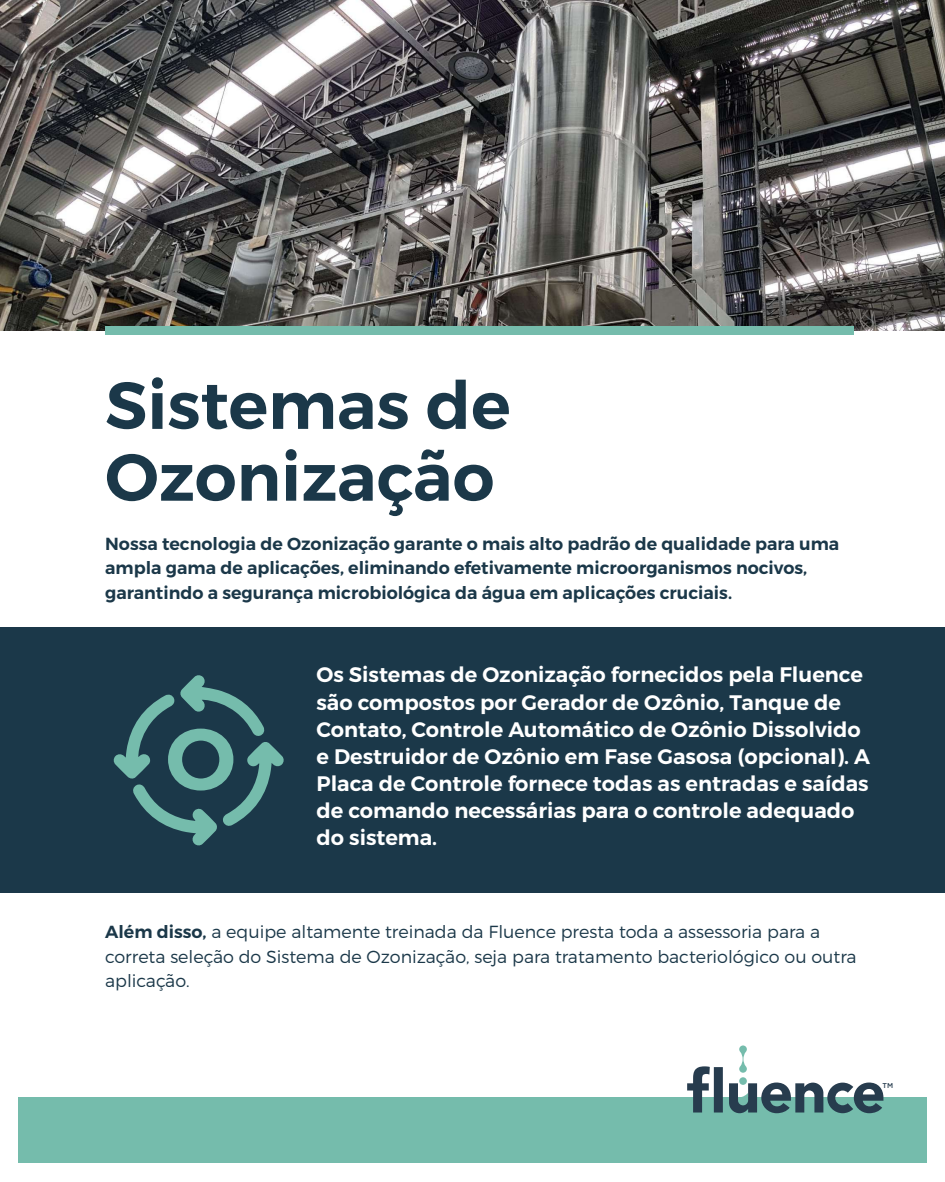
<style>
.page{position:relative;width:945px;height:1182px;background:#fff}
.page>*{position:absolute;margin:0;border:0;box-sizing:border-box;transform-origin:0 0}
.t1{font:600 66.33px/71.8px "Montserrat";color:#1b3849}
.t2{font:600 21px/27.1px "Montserrat";color:#fff}
.t3{font:600 17.5px/24.5px "Montserrat";color:#1b3849}
.t4{font:300 17.5px/24.5px "Montserrat";color:#1b3849}
.t5{font:500 7px "Gotham";color:#273c4e}
.s1{font-weight:600}
</style>
<div class="page">
<div style="left:0;top:627px;width:945px;height:266px;background:#1b3849"></div>
<div style="left:18px;top:1097px;width:909px;height:65px;background:#75bcac"></div>
<svg style="left:687px;top:1045px;width:196px;height:68px"></svg>
<img style="left:0;top:0;width:945px;height:330px">
<div style="left:105px;top:326px;width:748px;height:9px;background:#75bcac"></div>
<svg style="left:113px;top:675px;width:171px;height:171px"></svg>
<h1 class="t1" style="left:105px;top:370px;width:407px">Sistemas de<br>Ozonização</h1>
<p class="t3" style="left:105px;top:531px;width:736px">Nossa tecnologia de Ozonização garante o mais alto padrão de qualidade para uma ampla gama de aplicações, eliminando efetivamente microorganismos nocivos, garantindo a segurança microbiológica da água em aplicações cruciais.</p>
<p class="t2" style="left:316px;top:661px;width:555px">Os Sistemas de Ozonização fornecidos pela Fluence são compostos por Gerador de Ozônio, Tanque de Contato, Controle Automático de Ozônio Dissolvido e Destruidor de Ozônio em Fase Gasosa (opcional). A Placa de Controle fornece todas as entradas e saídas de comando necessárias para o controle adequado do sistema.</p>
<p class="t4" style="left:105px;top:919px;width:753px"><span class="s1">Além disso,</span> a equipe altamente treinada da Fluence presta toda a assessoria para a correta seleção do Sistema de Ozonização, seja para tratamento bacteriológico ou outra aplicação.</p>
<p class="t5" style="left:883px;top:1080px;width:12px">TM</p>
</div>
